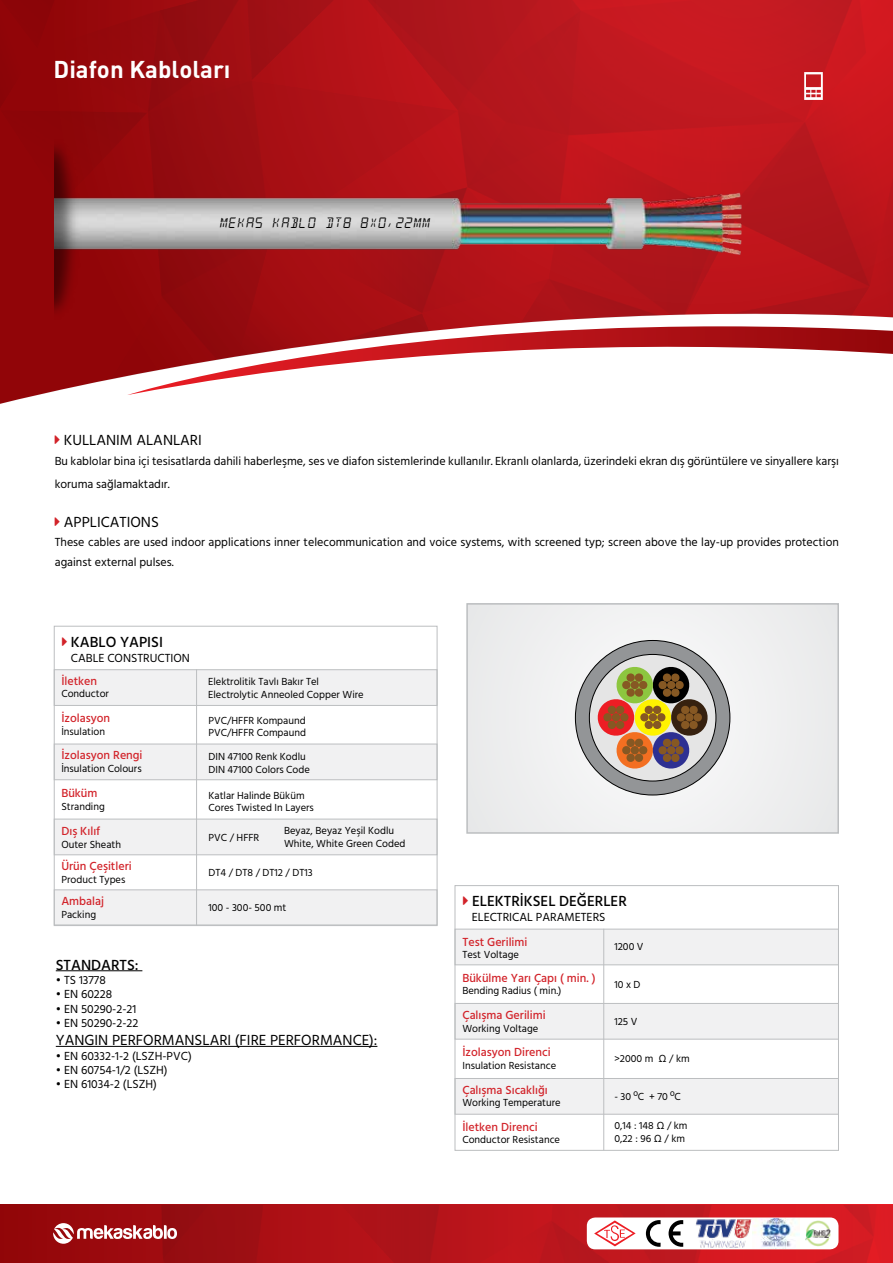
<style>
.page{position:relative;width:893px;height:1263px;background:#fff}
.page>*{position:absolute;margin:0;border:0;box-sizing:border-box;transform-origin:0 0}
.t1{font:24px "DINT Bold";color:#fff}
.t2{font:15px "Hind";color:#000}
.t3{font:500 15px "Hind";color:#000}
.t4{font:15px "alarmclock";color:#000}
.t5{font:12px/23.4px "Hind";color:#000}
.t6{font:500 12px "Hind";color:#d2232a}
.t7{font:10.5px/12.6px "Hind";color:#000}
</style>
<div class="page">
<img style="left:0;top:0;width:893px;height:404px">
<svg style="left:0;top:1205px;width:893px;height:58px"></svg>
<svg style="left:53px;top:1223px;width:124px;height:21px"></svg>
<div style="left:587px;top:1217px;width:251px;height:32px;background:#fff;border-radius:9px"></div>
<svg style="left:646px;top:1220px;width:37px;height:27px"></svg>
<svg style="left:594px;top:1220px;width:42px;height:26px"></svg>
<img style="left:696px;top:1219px;width:103px;height:29px">
<img style="left:805px;top:1220px;width:26px;height:27px">
<img style="left:55px;top:119px;width:714px;height:207px">
<div style="left:54px;top:889px;width:383px;height:37px;background:#f1f1f2;border:1px solid #bcbec0"></div>
<div style="left:54px;top:669px;width:383px;height:37px;background:#f1f1f2;border:1px solid #bcbec0"></div>
<div style="left:54px;top:744px;width:383px;height:36px;background:#f1f1f2;border:1px solid #bcbec0"></div>
<div style="left:54px;top:819px;width:383px;height:36px;background:#f1f1f2;border:1px solid #bcbec0"></div>
<div style="left:54px;top:626px;width:383px;height:299px;border:1px solid #bcbec0"></div>
<hr style="left:196px;top:669px;width:1px;height:257px;background:#bcbec0">
<div style="left:455px;top:929px;width:384px;height:36px;background:#f1f1f2;border:1px solid #bcbec0"></div>
<div style="left:455px;top:1003px;width:384px;height:36px;background:#f1f1f2;border:1px solid #bcbec0"></div>
<div style="left:455px;top:1078px;width:384px;height:36px;background:#f1f1f2;border:1px solid #bcbec0"></div>
<div style="left:455px;top:885px;width:384px;height:266px;border:1px solid #bcbec0"></div>
<hr style="left:603px;top:929px;width:1px;height:221px;background:#bcbec0">
<img style="left:54px;top:118px;width:64px;height:206px">
<div style="left:469px;top:606px;width:367px;height:225px;background:#efeff0"></div>
<svg style="left:574px;top:639px;width:157px;height:157px"></svg>
<div style="left:466px;top:603px;width:373px;height:231px;border:2px solid #bcbec0"></div>
<svg style="left:804px;top:72px;width:19px;height:28px"></svg>
<hr style="left:56px;top:970px;width:86px;height:1px;background:#000">
<hr style="left:56px;top:1046px;width:321px;height:1px;background:#000">
<h1 class="t1" style="left:54px;top:54px;width:178px">Diafon Kabloları</h1>
<h2 class="t4" style="left:220px;top:216px;width:213px">MEKAS KABLO DT8 8x0,22MM</h2>
<h2 class="t2" style="left:64px;top:430px;width:140px">KULLANIM ALANLARI</h2>
<p class="t5" style="left:55px;top:450px;width:786px">Bu kablolar bina içi tesisatlarda dahili haberleşme, ses ve diafon sistemlerinde kullanılır. Ekranlı olanlarda, üzerindeki ekran dış görüntülere ve sinyallere karşı koruma sağlamaktadır.</p>
<h2 class="t2" style="left:64px;top:512px;width:97px">APPLICATIONS</h2>
<p class="t5" style="left:55px;top:533px;width:786px;line-height:19.5px">These cables are used indoor applications inner telecommunication and voice systems, with screened typ; screen above the lay-up provides protection against external pulses.</p>
<h2 class="t3" style="left:71px;top:632px;width:94px">KABLO YAPISI</h2>
<p class="t5" style="left:71px;top:647px;width:121px">CABLE CONSTRUCTION</p>
<p class="t6" style="left:61px;top:673px;width:37px">İletken</p>
<p class="t7" style="left:61px;top:688px;width:49px">Conductor</p>
<p class="t6" style="left:61px;top:710px;width:50px">İzolasyon</p>
<p class="t7" style="left:61px;top:726px;width:45px">İnsulation</p>
<p class="t6" style="left:61px;top:747px;width:83px">İzolasyon Rengi</p>
<p class="t7" style="left:61px;top:763px;width:82px">İnsulation Colours</p>
<p class="t6" style="left:61px;top:785px;width:38px">Büküm</p>
<p class="t7" style="left:61px;top:801px;width:45px">Stranding</p>
<p class="t6" style="left:61px;top:823px;width:40px">Dış Kılıf</p>
<p class="t7" style="left:61px;top:838px;width:61px">Outer Sheath</p>
<p class="t6" style="left:61px;top:858px;width:72px">Ürün Çeşitleri</p>
<p class="t7" style="left:61px;top:873px;width:66px">Product Types</p>
<p class="t6" style="left:61px;top:893px;width:44px">Ambalaj</p>
<p class="t7" style="left:61px;top:909px;width:36px">Packing</p>
<p class="t7" style="left:208px;top:676px;width:157px">Elektrolitik Tavlı Bakır Tel<br>Electrolytic Anneoled Copper Wire</p>
<p class="t7" style="left:208px;top:714px;width:99px">PVC/HFFR Kompaund<br>PVC/HFFR Compaund</p>
<p class="t7" style="left:208px;top:751px;width:103px">DIN 47100 Renk Kodlu<br>DIN 47100 Colors Code</p>
<p class="t7" style="left:208px;top:790px;width:107px">Katlar Halinde Büküm<br>Cores Twisted In Layers</p>
<p class="t7" style="left:208px;top:832px;width:52px">PVC / HFFR</p>
<p class="t7" style="left:284px;top:825px;width:123px">Beyaz, Beyaz Yeşil Kodlu<br>White, White Green Coded</p>
<p class="t7" style="left:208px;top:867px;width:106px">DT4 / DT8 / DT12 / DT13</p>
<p class="t7" style="left:208px;top:902px;width:79px">100 - 300- 500 mt</p>
<h2 class="t3" style="left:56px;top:954px;width:84px">STANDARTS:</h2>
<p class="t5" style="left:56px;top:969px;width:52px">• TS 13778</p>
<p class="t5" style="left:56px;top:983px;width:58px">• EN 60228</p>
<p class="t5" style="left:56px;top:998px;width:82px">• EN 50290-2-21</p>
<p class="t5" style="left:56px;top:1012px;width:84px">• EN 50290-2-22</p>
<h2 class="t2" style="left:56px;top:1030px;width:323px">YANGIN PERFORMANSLARI (FIRE PERFORMANCE):</h2>
<p class="t5" style="left:56px;top:1045px;width:137px">• EN 60332-1-2 (LSZH-PVC)</p>
<p class="t5" style="left:56px;top:1059px;width:113px">• EN 60754-1/2 (LSZH)</p>
<p class="t5" style="left:56px;top:1073px;width:103px">• EN 61034-2 (LSZH)</p>
<h2 class="t3" style="left:472px;top:891px;width:156px">ELEKTRİKSEL DEĞERLER</h2>
<p class="t5" style="left:472px;top:906px;width:135px">ELECTRICAL PARAMETERS</p>
<p class="t7" style="left:614px;top:941px;width:31px">1200 V</p>
<p class="t7" style="left:614px;top:979px;width:28px">10 x D</p>
<p class="t7" style="left:614px;top:1016px;width:25px">125 V</p>
<p class="t7" style="left:614px;top:1053px;width:77px">&gt;2000 m Ω / km</p>
<p class="t7" style="left:614px;top:1091px;width:68px">- 30 ºC + 70 ºC</p>
<p class="t6" style="left:462px;top:934px;width:67px">Test Gerilimi</p>
<p class="t7" style="left:462px;top:949px;width:58px">Test Voltage</p>
<p class="t6" style="left:462px;top:970px;width:135px">Bükülme Yarı Çapı ( min. )</p>
<p class="t7" style="left:462px;top:985px;width:100px">Bending Radius ( min.)</p>
<p class="t6" style="left:462px;top:1007px;width:85px">Çalışma Gerilimi</p>
<p class="t7" style="left:462px;top:1023px;width:77px">Working Voltage</p>
<p class="t6" style="left:462px;top:1044px;width:90px">İzolasyon Direnci</p>
<p class="t7" style="left:462px;top:1060px;width:95px">Insulation Resistance</p>
<p class="t6" style="left:462px;top:1082px;width:87px">Çalışma Sıcaklığı</p>
<p class="t7" style="left:462px;top:1097px;width:100px">Working Temperature</p>
<p class="t6" style="left:462px;top:1118px;width:77px">İletken Direnci</p>
<p class="t7" style="left:462px;top:1134px;width:99px">Conductor Resistance</p>
<p class="t7" style="left:614px;top:1119px;width:75px;line-height:13.5px">0,14 : 148 Ω / km<br>0,22 : 96 Ω / km</p>
</div>
